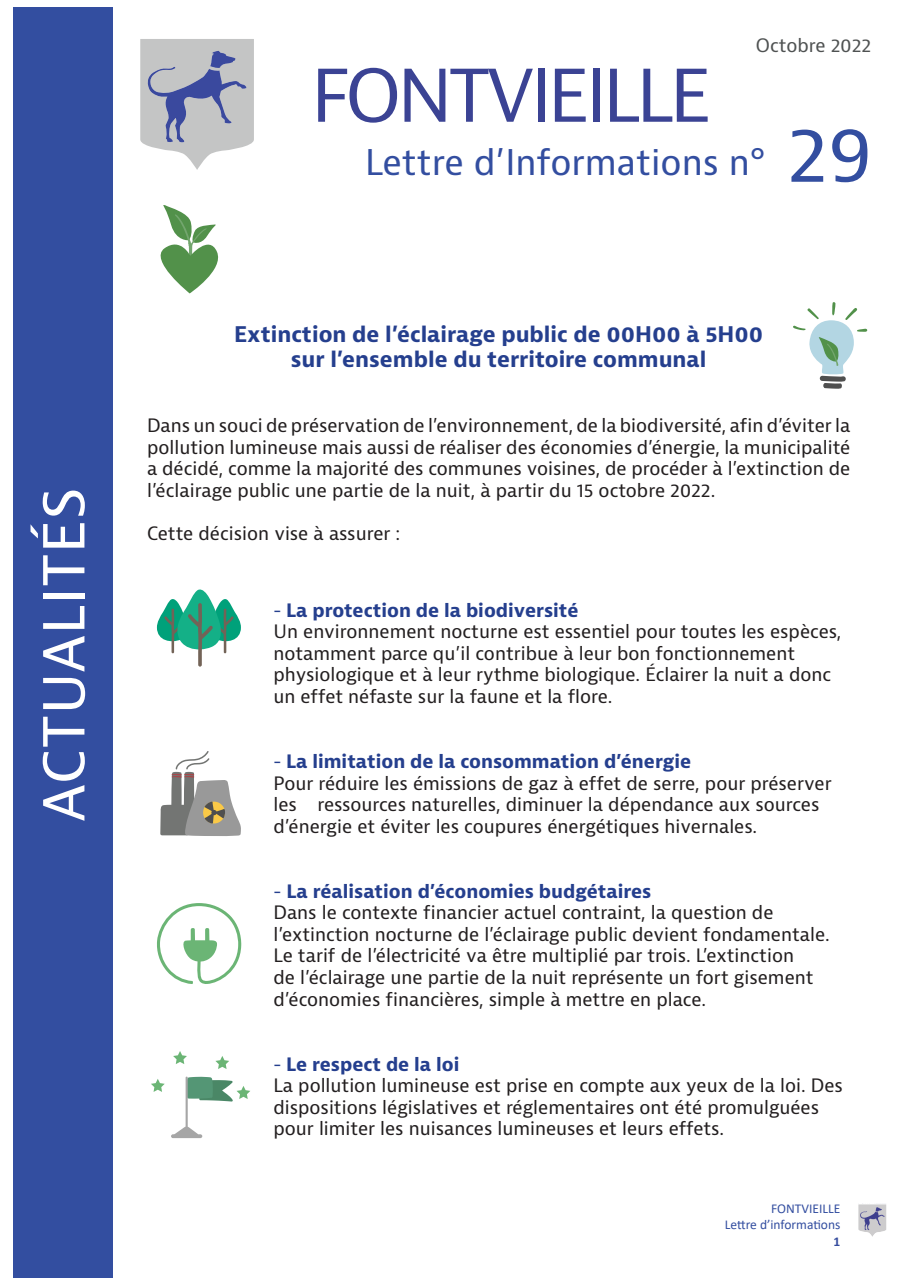
<style>
.page{position:relative;width:915px;height:1285px;background:#fff}
.page>*{position:absolute;margin:0;border:0;box-sizing:border-box;transform-origin:0 0}
.t1{font:75px "Bernino Sans";color:#334ea0}
.t2{font:70.5px "Bernino Sans";letter-spacing:-.05em;color:#3b4394}
.t3{font:60px "Bernino Sans";color:#fff}
.t4{font:34.5px "Bernino Sans";color:#334ea0}
.t5{font:700 21px "Bernina Sans";color:#253f8e}
.t6{font:18px/21.6px "Bernina Sans";color:#231f20}
.t7{font:700 18px "Bernina Sans";color:#253f8e}
.t8{font:18px "Bernino Sans";letter-spacing:-.01em;color:#4f5252}
.t9{font:13.5px "Calibri";color:#334ea0}
.t10{font:700 13.5px "Calibri";color:#354c9e}
.s1{font-weight:400}
</style>
<div class="page">
<div style="left:13px;top:7px;width:99px;height:1270px;background:#334ea0"></div>
<svg style="left:140px;top:39px;width:114px;height:131px;background:#b9bcc8"></svg>
<img style="left:858px;top:1203px;width:29px;height:34px">
<svg style="left:793px;top:302px;width:74px;height:87px"></svg>
<svg style="left:157px;top:903px;width:84px;height:80px"></svg>
<svg style="left:160px;top:751px;width:81px;height:85px"></svg>
<svg style="left:175px;top:1127px;width:23px;height:7px"></svg>
<hr style="left:185px;top:1076px;width:3px;height:53px;background:#a6a6a6">
<hr style="left:171px;top:1134px;width:31px;height:3px;background:#a6a6a6;border-radius:2px">
<svg style="left:151px;top:1079px;width:14px;height:12px"></svg>
<svg style="left:173px;top:1051px;width:14px;height:12px"></svg>
<svg style="left:215px;top:1056px;width:14px;height:12px"></svg>
<svg style="left:187px;top:1076px;width:63px;height:25px"></svg>
<svg style="left:157px;top:589px;width:84px;height:77px"></svg>
<svg style="left:160px;top:205px;width:59px;height:88px"></svg>
<p class="t3" style="left:23px;top:821px;width:336px;rotate:-90deg">ACTUALITÉS</p>
<p class="t8" style="left:755px;top:33px;width:117px">Octobre 2022</p>
<p class="t2" style="left:311px;top:50px;width:401px">FONTVIEILLE</p>
<p class="t4" style="left:365px;top:139px;width:402px">Lettre d’Informations n°</p>
<p class="t1" style="left:786px;top:105px;width:88px">29</p>
<p class="t5" style="left:234px;top:320px;width:530px">Extinction de l’éclairage public de 00H00 à 5H00</p>
<p class="t5" style="left:291px;top:346px;width:417px">sur l’ensemble du territoire communal</p>
<p class="t6" style="left:147px;top:415px;width:704px;text-align:justify">Dans un souci de préservation de l’environnement, de la biodiversité, afin d’éviter la pollution lumineuse mais aussi de réaliser des économies d’énergie, la municipalité a décidé, comme la majorité des communes voisines, de procéder à l’extinction de l’éclairage public une partie de la nuit, à partir du 15 octobre 2022.</p>
<p class="t6" style="left:147px;top:523px;width:255px">Cette décision vise à assurer :</p>
<p class="t7" style="left:273px;top:598px;width:306px"><span class="s1">-</span> La protection de la biodiversité</p>
<p class="t6" style="left:273px;top:621px;width:569px">Un environnement nocturne est essentiel pour toutes les espèces, notamment parce qu’il contribue à leur bon fonctionnement physiologique et à leur rythme biologique. Éclairer la nuit a donc un effet néfaste sur la faune et la flore.</p>
<p class="t7" style="left:273px;top:749px;width:419px"><span class="s1">-</span> La limitation de la consommation d’énergie</p>
<p class="t6" style="left:273px;top:772px;width:559px">Pour réduire les émissions de gaz à effet de serre, pour préserver les ressources naturelles, diminuer la dépendance aux sources d’énergie et éviter les coupures énergétiques hivernales.</p>
<p class="t7" style="left:273px;top:879px;width:379px"><span class="s1">-</span> La réalisation d’économies budgétaires</p>
<p class="t6" style="left:273px;top:902px;width:557px">Dans le contexte financier actuel contraint, la question de l’extinction nocturne de l’éclairage public devient fondamentale.<br>Le tarif de l’électricité va être multiplié par trois. L’extinction<br>de l’éclairage une partie de la nuit représente un fort gisement d’économies financières, simple à mettre en place.</p>
<p class="t7" style="left:273px;top:1052px;width:187px"><span class="s1">-</span> Le respect de la loi</p>
<p class="t6" style="left:273px;top:1074px;width:570px">La pollution lumineuse est prise en compte aux yeux de la loi. Des dispositions législatives et réglementaires ont été promulguées pour limiter les nuisances lumineuses et leurs effets.</p>
<p class="t9" style="left:770px;top:1198px;width:71px">FONTVIEILLE</p>
<p class="t9" style="left:724px;top:1215px;width:117px">Lettre d’informations</p>
<p class="t10" style="left:833px;top:1231px;width:8px">1</p>
</div>
